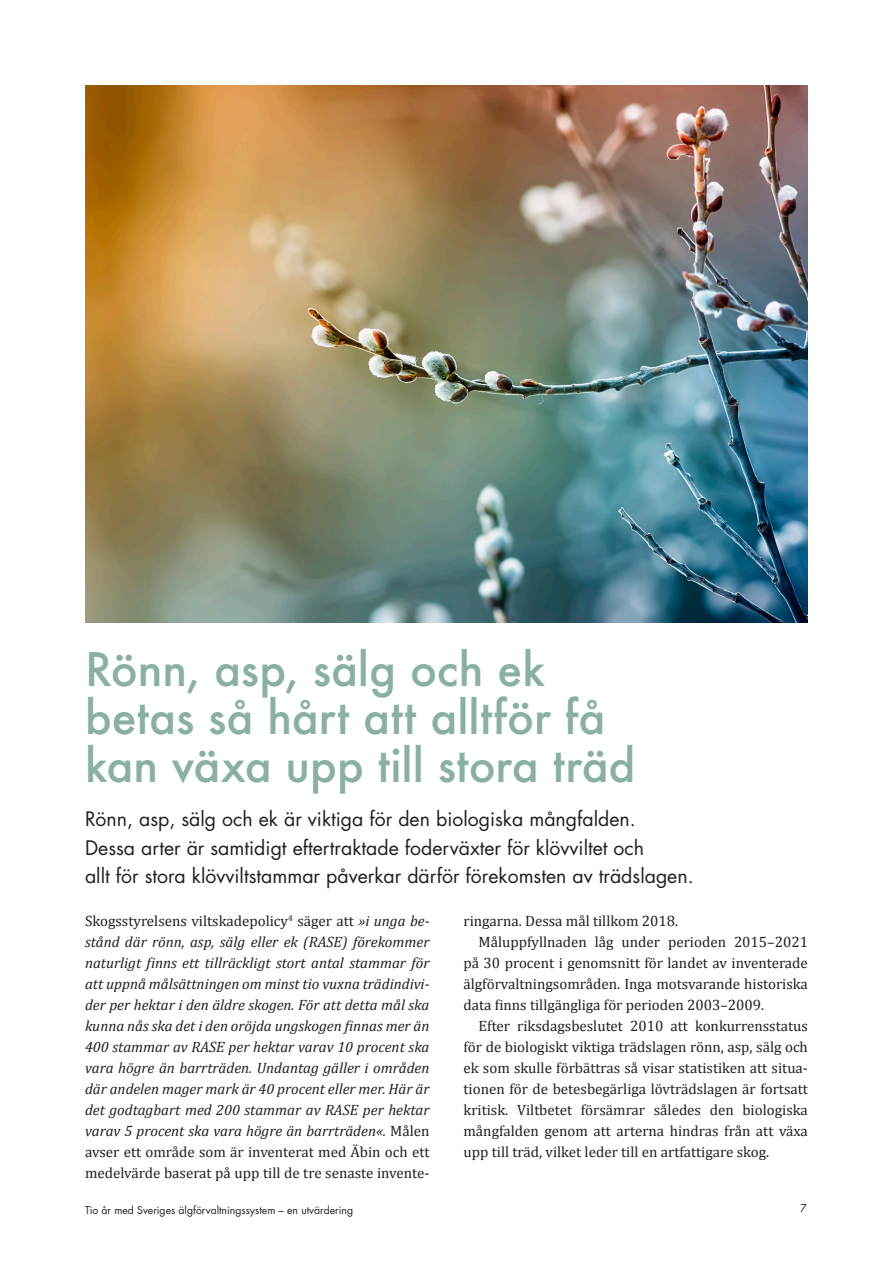
<style>
.page{position:relative;width:893px;height:1263px;background:#fff}
.page>*{position:absolute;margin:0;border:0;box-sizing:border-box;transform-origin:0 0}
.S_Rubbe{font:500 45px/48px "Futura";color:#8aafa3}
.Ingress_Futura_Book{font:19.5px/28.5px "Futura Std";color:#231f20}
.Bröd{font:italic 15px/21px "Cambria";color:#231f20;text-align:justify}
.Bröd_indrag{font:15px/21px "Cambria";color:#231f20;text-align:justify}
.Bröd-2{font:15px "Cambria";color:#231f20}
.t1{font:10.5px "Futura Std";color:#231f20}
.s1{font-style:normal}
</style>
<div class="page">
<img style="left:85px;top:85px;width:723px;height:538px">
<p class="S_Rubbe" style="left:85px;top:644px;width:552px">Rönn, asp, sälg och ek betas så hårt att alltför få kan växa upp till stora träd</p>
<p class="Ingress_Futura_Book" style="left:85px;top:805px;width:606px">Rönn, asp, sälg och ek är viktiga för den biologiska mångfalden.<br>Dessa arter är samtidigt eftertraktade foderväxter för klövviltet och<br>allt för stora klövviltstammar påverkar därför förekomsten av trädslagen.</p>
<p class="Bröd" style="left:85px;top:910px;width:346px"><span class="s1">Skogsstyrelsens viltskadepolicy</span><sup>4</sup> <span class="s1">säger att</span> »i unga be&shy;stånd där rönn, asp, sälg eller ek (RASE) förekommer naturligt finns ett tillräckligt stort antal stammar för att uppnå målsättningen om minst tio vuxna trädindivi&shy;der per hektar i den äldre skogen. För att detta mål ska kunna nås ska det i den oröjda ungskogen finnas mer än 400 stammar av RASE per hektar varav 10 procent ska vara högre än barrträden. Undantag gäller i områden där andelen mager mark är 40 procent eller mer. Här är det godtagbart med 200 stammar av RASE per hektar varav 5 procent ska vara högre än barrträden«. <span class="s1">Målen avser ett område som är inventerat med Äbin och ett medelvärde baserat på upp till de tre senaste invente-</span></p>
<p class="Bröd-2" style="left:463px;top:912px;width:216px">ringarna. Dessa mål tillkom 2018.</p>
<p class="Bröd_indrag" style="left:463px;top:931px;width:346px;text-indent:15px">Måluppfyllnaden låg under perioden 2015–2021 på 30 procent i genomsnitt för landet av inventerade älgförvaltningsområden. Inga motsvarande historiska data finns tillgängliga för perioden 2003–2009.</p>
<p class="Bröd_indrag" style="left:463px;top:1015px;width:346px;text-indent:15px">Efter riksdagsbeslutet 2010 att konkurrensstatus för de biologiskt viktiga trädslagen rönn, asp, sälg och ek som skulle förbättras så visar statistiken att situa&shy;tionen för de betesbegärliga lövträdslagen är fortsatt kritisk. Viltbetet försämrar således den biologiska mångfalden genom att arterna hindras från att växa upp till träd, vilket leder till en artfattigare skog.</p>
<p class="t1" style="left:85px;top:1204px;width:270px">Tio år med Sveriges älgförvaltningssystem – en utvärdering</p>
<p class="t1" style="left:801px;top:1201px;width:8px">7</p>
</div>
